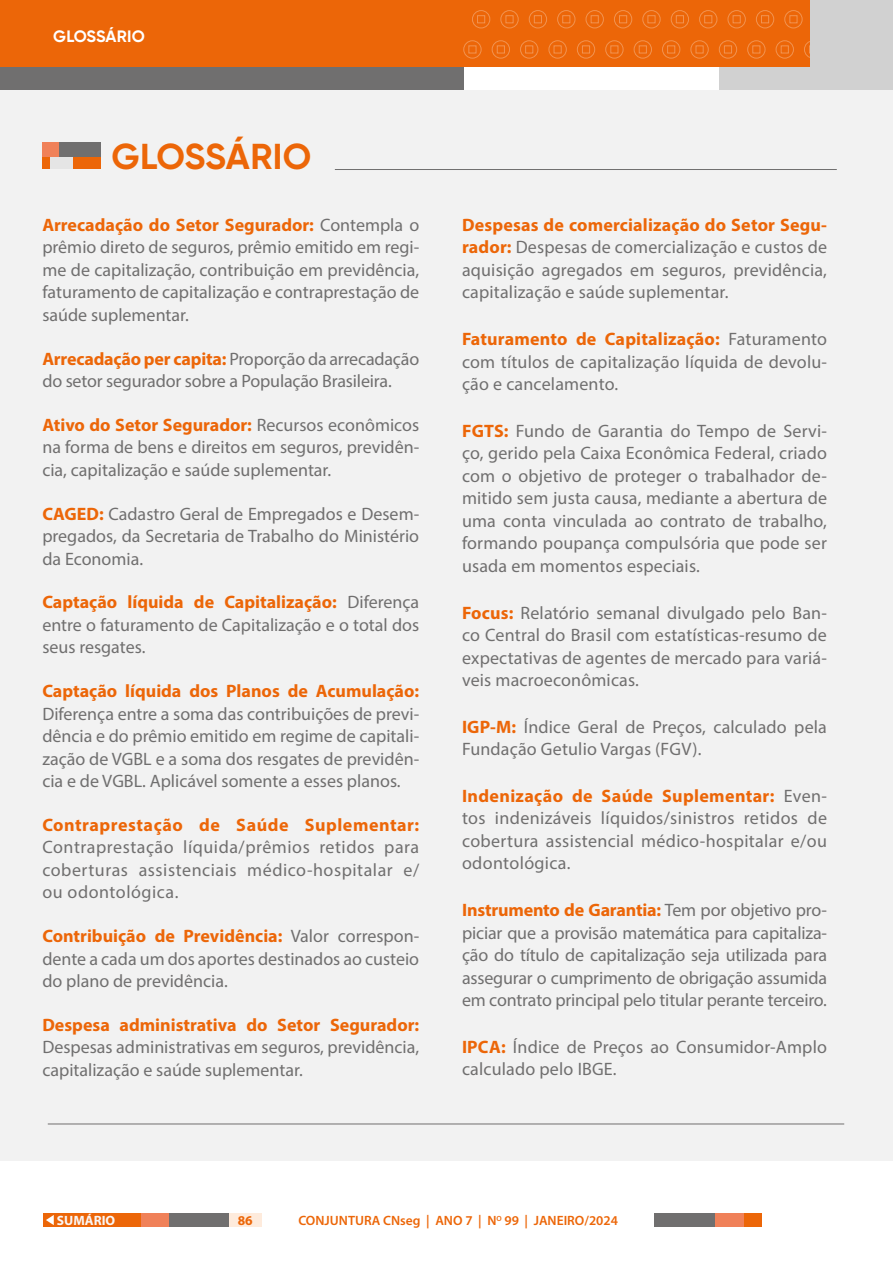
<style>
.page{position:relative;width:893px;height:1263px;background:#fff}
.page>*{position:absolute;margin:0;border:0;box-sizing:border-box;transform-origin:0 0}
.t1{font:700 36px "Gilroy";letter-spacing:.005em;color:#ec6608}
.t2{font:18px/22.5px "Myriad Pro";color:#706f6f;text-align:justify}
.t3{font:700 18px "Myriad Pro";color:#ec6608}
.t4{font:700 18px "Myriad Pro";letter-spacing:.03em;color:#ec6608}
.t5{font:700 16.5px "Gilroy";letter-spacing:.005em;color:#fff}
.t6{font:600 13.5px "Myriad Pro";color:#ec6608}
.t7{font:700 13.5px "Myriad Pro";color:#f9f6f6}
.t8{font:700 13.5px "Myriad Pro";color:#ec6608}
.s1{font-weight:700;color:#ec6608}
</style>
<div class="page">
<div style="left:0;top:36px;width:463px;height:55px;background:#706f6f"></div>
<div style="left:719px;top:0;width:174px;height:91px;background:#d1d1d1"></div>
<div style="left:0;top:0;width:810px;height:67px;background:#ec6608"></div>
<svg style="left:463px;top:10px;width:347px;height:49px"></svg>
<div style="left:43px;top:1213px;width:99px;height:14px;background:#ec6608"></div>
<div style="left:141px;top:1213px;width:32px;height:14px;background:#f08159"></div>
<div style="left:169px;top:1213px;width:61px;height:14px;background:#706f6f"></div>
<svg style="left:46px;top:1215px;width:8px;height:10px"></svg>
<div style="left:230px;top:1213px;width:32px;height:14px;background:#feebdc"></div>
<div style="left:742px;top:1213px;width:20px;height:14px;background:#ec6608"></div>
<div style="left:711px;top:1213px;width:32px;height:14px;background:#f08159"></div>
<div style="left:654px;top:1213px;width:61px;height:14px;background:#706f6f"></div>
<div style="left:0;top:91px;width:893px;height:1070px;background:#f2f2f2"></div>
<div style="left:42px;top:155px;width:59px;height:14px;background:#ec6608"></div>
<div style="left:50px;top:155px;width:23px;height:14px;background:#e5e5e5"></div>
<div style="left:58px;top:142px;width:43px;height:14px;background:#706f6f"></div>
<div style="left:42px;top:142px;width:16px;height:14px;background:#f08159"></div>
<hr style="left:335px;top:169px;width:502px;height:1px;background:#706f6f">
<hr style="left:48px;top:1123px;width:796px;height:1px;background:#706f6f">
<p class="t5" style="left:53px;top:26px;width:93px">GLOSSÁRIO</p>
<h1 class="t1" style="left:112px;top:134px;width:201px">GLOSSÁRIO</h1>
<p class="t2" style="left:42px;top:213px;width:378px"><span class="s1">Arrecadação do Setor Segurador:</span> Contempla o prêmio direto de seguros, prêmio emitido em regi&shy;me de capitalização, contribuição em previdência, faturamento de capitalização e contraprestação de saúde suplementar.</p>
<p class="t2" style="left:42px;top:347px;width:378px"><span class="s1">Arrecadação per capita:</span> Proporção da arrecadação do setor segurador sobre a População Brasileira.</p>
<p class="t2" style="left:42px;top:413px;width:378px"><span class="s1">Ativo do Setor Segurador:</span> Recursos econômicos na forma de bens e direitos em seguros, previdên&shy;cia, capitalização e saúde suplementar.</p>
<p class="t2" style="left:42px;top:502px;width:378px"><span class="s1">CAGED:</span> Cadastro Geral de Empregados e Desem&shy;pregados, da Secretaria de Trabalho do Ministério da Economia.</p>
<p class="t2" style="left:42px;top:591px;width:378px"><span class="s1">Captação líquida de Capitalização:</span> Diferença entre o faturamento de Capitalização e o total dos seus resgates.</p>
<p class="t3" style="left:42px;top:679px;width:378px">Captação líquida dos Planos de Acumulação:</p>
<p class="t2" style="left:42px;top:702px;width:378px">Diferença entre a soma das contribuições de previ&shy;dência e do prêmio emitido em regime de capitali&shy;zação de VGBL e a soma dos resgates de previdên&shy;cia e de VGBL. Aplicável somente a esses planos.</p>
<p class="t4" style="left:42px;top:813px;width:378px">Contraprestação de Saúde Suplementar:</p>
<p class="t2" style="left:42px;top:836px;width:378px">Contraprestação líquida/prêmios retidos para coberturas assistenciais médico-hospitalar e/ ou odontológica.</p>
<p class="t2" style="left:42px;top:924px;width:378px"><span class="s1">Contribuição de Previdência:</span> Valor correspon&shy;dente a cada um dos aportes destinados ao custeio do plano de previdência.</p>
<p class="t3" style="left:42px;top:1013px;width:378px">Despesa administrativa do Setor Segurador:</p>
<p class="t2" style="left:42px;top:1036px;width:378px">Despesas administrativas em seguros, previdência, capitalização e saúde suplementar.</p>
<p class="t2" style="left:462px;top:213px;width:366px"><span class="s1">Despesas de comercialização do Setor Segu&shy;rador:</span> Despesas de comercialização e custos de aquisição agregados em seguros, previdência, capitalização e saúde suplementar.</p>
<p class="t2" style="left:462px;top:327px;width:367px"><span class="s1">Faturamento de Capitalização:</span> Faturamento com títulos de capitalização líquida de devolu&shy;ção e cancelamento.</p>
<p class="t2" style="left:462px;top:419px;width:366px"><span class="s1">FGTS:</span> Fundo de Garantia do Tempo de Servi&shy;ço, gerido pela Caixa Econômica Federal, criado com o objetivo de proteger o trabalhador de&shy;mitido sem justa causa, mediante a abertura de uma conta vinculada ao contrato de trabalho, formando poupança compulsória que pode ser usada em momentos especiais.</p>
<p class="t2" style="left:462px;top:601px;width:366px"><span class="s1">Focus:</span> Relatório semanal divulgado pelo Ban&shy;co Central do Brasil com estatísticas-resumo de expectativas de agentes de mercado para variá&shy;veis macroeconômicas.</p>
<p class="t2" style="left:462px;top:715px;width:366px"><span class="s1">IGP-M:</span> Índice Geral de Preços, calculado pela<br>Fundação Getulio Vargas (FGV).</p>
<p class="t2" style="left:462px;top:784px;width:366px"><span class="s1">Indenização de Saúde Suplementar:</span> Even&shy;tos indenizáveis líquidos/sinistros retidos de cobertura assistencial médico-hospitalar e/ou odontológica.</p>
<p class="t2" style="left:462px;top:899px;width:367px"><span class="s1">Instrumento de Garantia:</span> Tem por objetivo pro&shy;piciar que a provisão matemática para capitaliza&shy;ção do título de capitalização seja utilizada para assegurar o cumprimento de obrigação assumida em contrato principal pelo titular perante terceiro.</p>
<p class="t2" style="left:462px;top:1035px;width:366px"><span class="s1">IPCA:</span> Índice de Preços ao Consumidor-Amplo calculado pelo IBGE.</p>
<p class="t7" style="left:57px;top:1211px;width:60px">SUMÁRIO</p>
<p class="t8" style="left:238px;top:1212px;width:16px">86</p>
<p class="t6" style="left:298px;top:1212px;width:321px">CONJUNTURA CNseg | ANO 7 | N<sup>O</sup> 99 | JANEIRO/2024</p>
</div>
